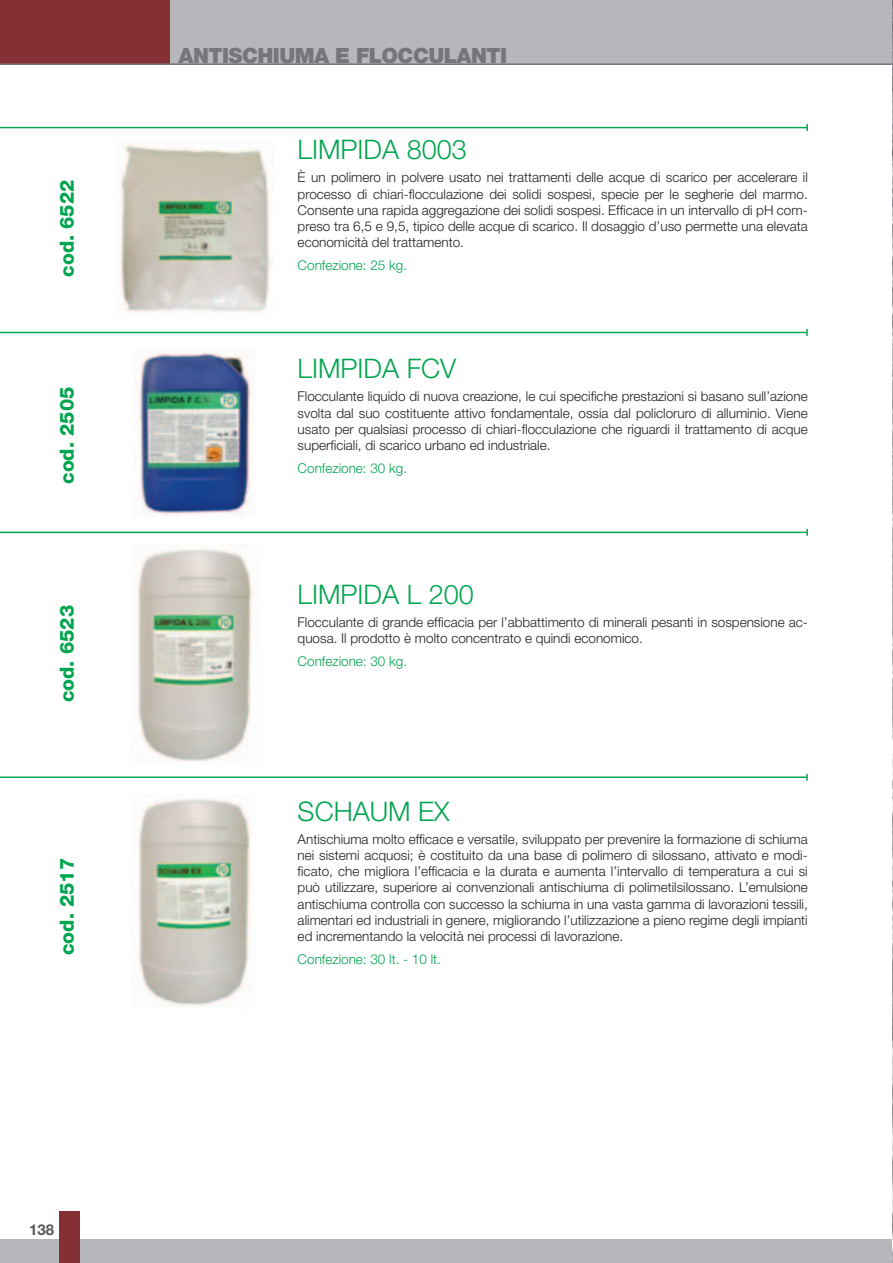
<style>
.page{position:relative;width:893px;height:1263px;background:#fff}
.page>*{position:absolute;margin:0;border:0;box-sizing:border-box;transform-origin:0 0}
.t1{font:300 27px "Helvetica Neue";color:#00a54f}
.t2{font:900 21px "Helvetica Neue";letter-spacing:-.025em;color:#757679}
.t3{font:800 19.5px "Helvetica Neue";color:#00a54f}
.t4{font:700 15px "Helvetica Neue";color:#57585a}
.t5{font:300 13.5px/16.2px "Helvetica Neue";color:#231f20;text-align:justify}
.t6{font:300 13.5px "Helvetica Neue";color:#00a54f}
</style>
<div class="page">
<div style="left:0;top:1239px;width:893px;height:24px;background:#b6b7bb"></div>
<div style="left:59px;top:1211px;width:21px;height:52px;background:#843034"></div>
<div style="left:164px;top:0;width:729px;height:64px;background:#b6b7bb"></div>
<div style="left:0;top:0;width:170px;height:64px;background:#843034"></div>
<hr style="left:0;top:63px;width:893px;height:2px;background:#757679">
<img style="left:137px;top:545px;width:117px;height:217px">
<img style="left:120px;top:143px;width:151px;height:170px">
<img style="left:138px;top:352px;width:114px;height:165px">
<img style="left:138px;top:798px;width:113px;height:209px">
<hr style="left:0;top:127px;width:807px;height:1px;background:#00a54f">
<svg style="left:806px;top:124px;width:2px;height:7px"></svg>
<hr style="left:0;top:532px;width:807px;height:1px;background:#00a54f">
<svg style="left:806px;top:529px;width:2px;height:7px"></svg>
<hr style="left:0;top:332px;width:807px;height:1px;background:#00a54f">
<svg style="left:806px;top:329px;width:2px;height:7px"></svg>
<hr style="left:0;top:776px;width:807px;height:2px;background:#00a54f">
<svg style="left:806px;top:774px;width:2px;height:7px"></svg>
<img style="left:892px;top:0;width:1px;height:1263px">
<p class="t3" style="left:55px;top:277px;width:99px;rotate:-90deg">cod. 6522</p>
<p class="t3" style="left:55px;top:484px;width:99px;rotate:-90deg">cod. 2505</p>
<p class="t3" style="left:55px;top:702px;width:99px;rotate:-90deg">cod. 6523</p>
<p class="t3" style="left:55px;top:955px;width:99px;rotate:-90deg">cod. 2517</p>
<p class="t4" style="left:29px;top:1220px;width:27px">138</p>
<p class="t2" style="left:179px;top:43px;width:330px">ANTISCHIUMA E FLOCCULANTI</p>
<p class="t1" style="left:298px;top:133px;width:171px">LIMPIDA 8003</p>
<p class="t5" style="left:298px;top:169px;width:512px">È un polimero in polvere usato nei trattamenti delle acque di scarico per accelerare il processo di chiari-flocculazione dei solidi sospesi, specie per le segherie del marmo.<br>Consente una rapida aggregazione dei solidi sospesi. Efficace in un intervallo di pH com&shy;preso tra 6,5 e 9,5, tipico delle acque di scarico. Il dosaggio d’uso permette una elevata economicità del trattamento.</p>
<p class="t6" style="left:298px;top:257px;width:111px">Confezione: 25 kg.</p>
<p class="t1" style="left:298px;top:352px;width:160px">LIMPIDA FCV</p>
<p class="t5" style="left:298px;top:388px;width:512px">Flocculante liquido di nuova creazione, le cui specifiche prestazioni si basano sull’azione svolta dal suo costituente attivo fondamentale, ossia dal policloruro di alluminio. Viene usato per qualsiasi processo di chiari-flocculazione che riguardi il trattamento di acque superficiali, di scarico urbano ed industriale.</p>
<p class="t6" style="left:298px;top:460px;width:111px">Confezione: 30 kg.</p>
<p class="t1" style="left:298px;top:578px;width:178px">LIMPIDA L 200</p>
<p class="t5" style="left:298px;top:614px;width:512px">Flocculante di grande efficacia per l’abbattimento di minerali pesanti in sospensione ac&shy;quosa. Il prodotto è molto concentrato e quindi economico.</p>
<p class="t6" style="left:298px;top:653px;width:111px">Confezione: 30 kg.</p>
<p class="t1" style="left:298px;top:794px;width:154px">SCHAUM EX</p>
<p class="t5" style="left:298px;top:830px;width:512px">Antischiuma molto efficace e versatile, sviluppato per prevenire la formazione di schiuma nei sistemi acquosi; è costituito da una base di polimero di silossano, attivato e modi&shy;ficato, che migliora l’efficacia e la durata e aumenta l’intervallo di temperatura a cui si può utilizzare, superiore ai convenzionali antischiuma di polimetilsilossano. L’emulsione antischiuma controlla con successo la schiuma in una vasta gamma di lavorazioni tessili, alimentari ed industriali in genere, migliorando l’utilizzazione a pieno regime degli impianti ed incrementando la velocità nei processi di lavorazione.</p>
<p class="t6" style="left:298px;top:951px;width:145px">Confezione: 30 lt. - 10 lt.</p>
</div>
